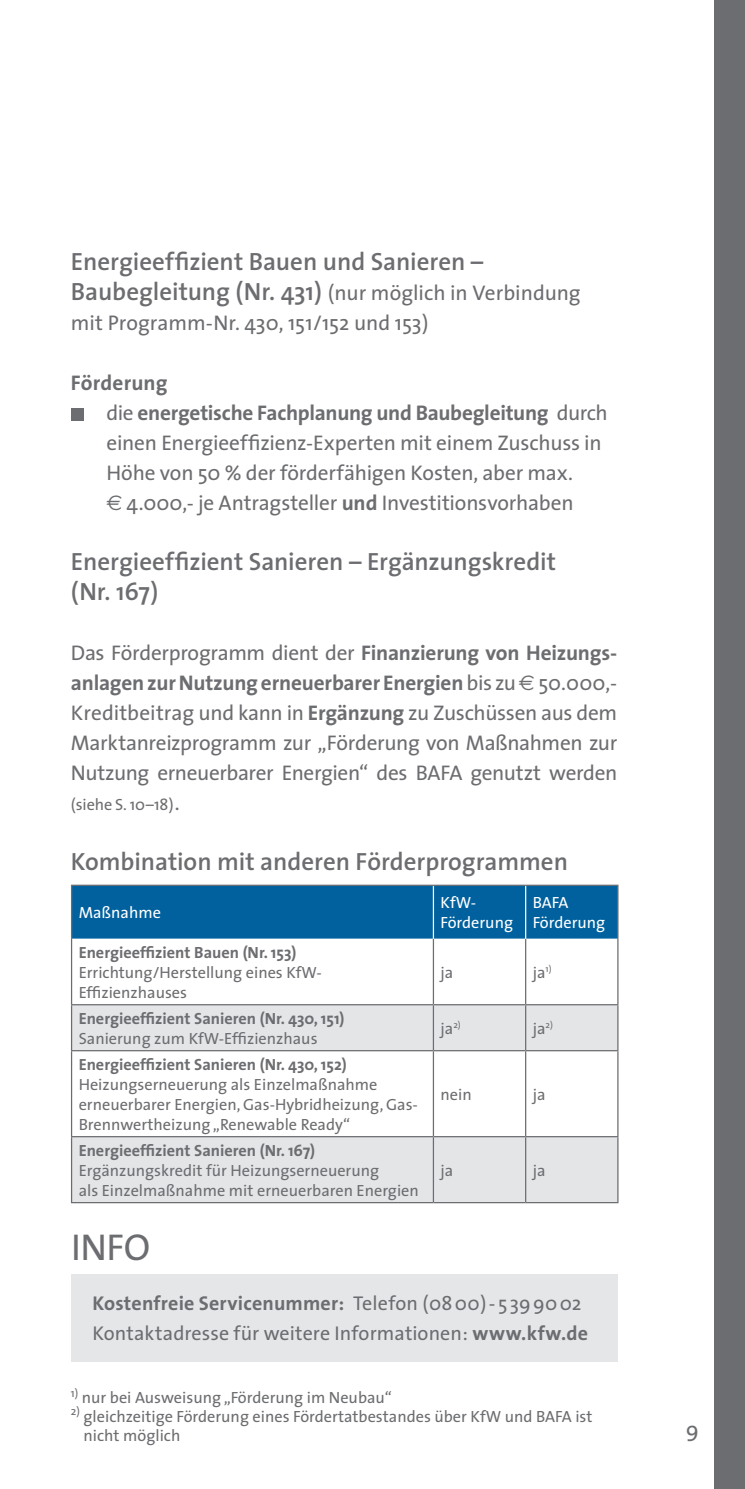
<style>
.page{position:relative;width:745px;height:1489px;background:#fff}
.page>*{position:absolute;margin:0;border:0;box-sizing:border-box;transform-origin:0 0}
.t1{font:37.5px "The Sans";color:#6c6d70}
.t2{font:600 25px/30px "The Sans";color:#6c6d70}
.t3{font:22.5px "The Sans Caps";color:#6c6d70}
.t4{font:21.25px/30px "The Sans";letter-spacing:-.01em;color:#6c6d70}
.t5{font:20px/30px "The Sans";letter-spacing:.005em;color:#6c6d70}
.t6{font:16.25px/20px "The Sans";color:#6c6d70}
.t7{font:700 16.25px "The Sans";color:#6c6d70}
.t8{font:16.25px/20px "The Sans";color:#fff}
.s1{font-weight:600;font-size:25px}
.s2{font-weight:700}
.s3{font-family:"Euro Sans"}
.s4{font-size:21.25px}
</style>
<div class="page">
<div style="left:713px;top:0;width:31px;height:1488px;background:#6c6d70"></div>
<div style="left:71px;top:408px;width:12px;height:12px;background:#6c6d70"></div>
<div style="left:72px;top:885px;width:545px;height:53px;background:#00619e"></div>
<svg style="left:72px;top:938px;width:545px;height:66px"></svg>
<svg style="left:72px;top:1005px;width:545px;height:196px;fill:#e4e5e7"></svg>
<hr style="left:71px;top:1004px;width:362px;height:1px;background:#6c6d70">
<hr style="left:433px;top:1004px;width:92px;height:1px;background:#6c6d70">
<hr style="left:525px;top:1004px;width:93px;height:1px;background:#6c6d70">
<hr style="left:71px;top:884px;width:362px;height:1px;background:#6c6d70">
<hr style="left:71px;top:885px;width:1px;height:53px;background:#6c6d70">
<hr style="left:433px;top:884px;width:92px;height:1px;background:#6c6d70">
<hr style="left:525px;top:884px;width:93px;height:1px;background:#6c6d70">
<hr style="left:617px;top:885px;width:1px;height:53px;background:#6c6d70">
<hr style="left:432px;top:938px;width:2px;height:66px;background:#6c6d70">
<hr style="left:524px;top:938px;width:2px;height:66px;background:#6c6d70">
<hr style="left:432px;top:1005px;width:2px;height:45px;background:#6c6d70">
<hr style="left:524px;top:1005px;width:2px;height:45px;background:#6c6d70">
<hr style="left:432px;top:1051px;width:2px;height:84px;background:#6c6d70">
<hr style="left:524px;top:1051px;width:2px;height:84px;background:#6c6d70">
<hr style="left:432px;top:1137px;width:2px;height:64px;background:#6c6d70">
<hr style="left:524px;top:1137px;width:2px;height:64px;background:#6c6d70">
<hr style="left:71px;top:938px;width:1px;height:66px;background:#6c6d70">
<hr style="left:617px;top:938px;width:1px;height:66px;background:#6c6d70">
<hr style="left:71px;top:1005px;width:1px;height:45px;background:#6c6d70">
<hr style="left:617px;top:1005px;width:1px;height:45px;background:#6c6d70">
<hr style="left:71px;top:1050px;width:362px;height:1px;background:#6c6d70">
<hr style="left:71px;top:1051px;width:1px;height:84px;background:#6c6d70">
<hr style="left:433px;top:1050px;width:92px;height:1px;background:#6c6d70">
<hr style="left:525px;top:1050px;width:93px;height:1px;background:#6c6d70">
<hr style="left:617px;top:1051px;width:1px;height:84px;background:#6c6d70">
<hr style="left:71px;top:1135px;width:362px;height:2px;background:#6c6d70">
<hr style="left:71px;top:1137px;width:1px;height:64px;background:#6c6d70">
<hr style="left:433px;top:1135px;width:92px;height:2px;background:#6c6d70">
<hr style="left:525px;top:1135px;width:93px;height:2px;background:#6c6d70">
<hr style="left:617px;top:1137px;width:1px;height:64px;background:#6c6d70">
<hr style="left:71px;top:1201px;width:362px;height:2px;background:#6c6d70">
<hr style="left:433px;top:1201px;width:92px;height:2px;background:#6c6d70">
<hr style="left:525px;top:1201px;width:93px;height:2px;background:#6c6d70">
<hr style="left:432px;top:885px;width:2px;height:53px;background:#fff">
<hr style="left:524px;top:885px;width:2px;height:53px;background:#fff">
<div style="left:71px;top:1273px;width:545px;height:87px;background:#e5e6e8"></div>
<p class="t2" style="left:71px;top:246px;width:414px">Energieeffizient Bauen und Sanieren –</p>
<p class="t4" style="left:71px;top:277px;width:511px"><span class="s1">Baubegleitung (Nr. 431)</span> (nur möglich in Verbindung mit Programm-Nr. 430, 151/152 und 153)</p>
<p class="t4" style="left:106px;top:367px;width:502px;text-indent:-35px"><span class="s2">Förderung<br></span>die <span class="s2">energetische Fachplanung und Baubegleitung</span> durch einen Energieeffizienz-Experten mit einem Zuschuss in Höhe von 50 % der förderfähigen Kosten, aber max.<br><span class="s3">€</span> 4.000,- je Antragsteller <span class="s2">und</span> Investitionsvorhaben</p>
<p class="t2" style="left:71px;top:546px;width:486px">Energieeffizient Sanieren – Ergänzungskredit (Nr. 167)</p>
<p class="t4" style="left:71px;top:637px;width:547px;text-align:justify">Das Förderprogramm dient der <span class="s2">Finanzierung von Heizungs&shy;anlagen zur Nutzung erneuerbarer Energien</span> bis zu <span class="s3">€</span> 50.000,- Kreditbeitrag und kann in <span class="s2">Ergänzung</span> zu Zuschüssen aus dem Marktanreizprogramm zur „Förderung von Maßnahmen zur Nutzung erneuerbarer Energien“ des BAFA genutzt werden</p>
<p class="t6" style="left:71px;top:794px;width:110px">(siehe S. 10–18)<span class="s4">.</span></p>
<p class="t2" style="left:71px;top:846px;width:498px">Kombination mit anderen Förderprogrammen</p>
<p class="t8" style="left:79px;top:901px;width:84px">Maßnahme</p>
<p class="t8" style="left:440px;top:891px;width:74px">KfW-<br>Förderung</p>
<p class="t8" style="left:532px;top:891px;width:74px">BAFA<br>Förderung</p>
<p class="t7" style="left:79px;top:938px;width:219px">Energieeffizient Bauen (Nr. 153)</p>
<p class="t6" style="left:79px;top:961px;width:244px">Errichtung/Herstellung eines KfW-<br>Effizienzhauses</p>
<p class="t6" style="left:440px;top:961px;width:14px">ja</p>
<p class="t6" style="left:532px;top:961px;width:20px">ja<sup>1)</sup></p>
<p class="t7" style="left:79px;top:1004px;width:267px">Energieeffizient Sanieren (Nr. 430, 151)</p>
<p class="t6" style="left:79px;top:1027px;width:240px">Sanierung zum KfW-Effizienzhaus</p>
<p class="t6" style="left:440px;top:1017px;width:22px">ja<sup>2)</sup></p>
<p class="t6" style="left:532px;top:1017px;width:22px">ja<sup>2)</sup></p>
<p class="t7" style="left:79px;top:1050px;width:269px">Energieeffizient Sanieren (Nr. 430, 152)</p>
<p class="t6" style="left:79px;top:1073px;width:340px">Heizungserneuerung als Einzelmaßnahme erneuerbarer Energien, Gas-Hybridheizung, Gas-<br>Brennwertheizung „Renewable Ready“</p>
<p class="t6" style="left:440px;top:1083px;width:33px">nein</p>
<p class="t6" style="left:532px;top:1083px;width:14px">ja</p>
<p class="t7" style="left:79px;top:1136px;width:238px">Energieeffizient Sanieren (Nr. 167)</p>
<p class="t6" style="left:79px;top:1159px;width:341px">Ergänzungskredit für Heizungserneuerung<br>als Einzelmaßnahme mit erneuerbaren Energien</p>
<p class="t6" style="left:440px;top:1159px;width:14px">ja</p>
<p class="t6" style="left:532px;top:1159px;width:14px">ja</p>
<h1 class="t1" style="left:71px;top:1215px;width:81px">INFO</h1>
<p class="t5" style="left:92px;top:1287px;width:497px"><span class="s2">Kostenfreie Servicenummer:</span> Telefon (0800)- 5 399002<br>Kontaktadresse für weitere Informationen: <span class="s2">www.kfw.de</span></p>
<p class="t6" style="left:71px;top:1387px;width:322px"><sup>1)</sup> nur bei Ausweisung „Förderung im Neubau“</p>
<p class="t6" style="left:84px;top:1406px;width:510px;line-height:18.8px;text-indent:-13px"><sup>2)</sup> gleichzeitige Förderung eines Fördertatbestandes über KfW und BAFA ist nicht möglich</p>
<p class="t3" style="left:685px;top:1414px;width:15px">9</p>
</div>
